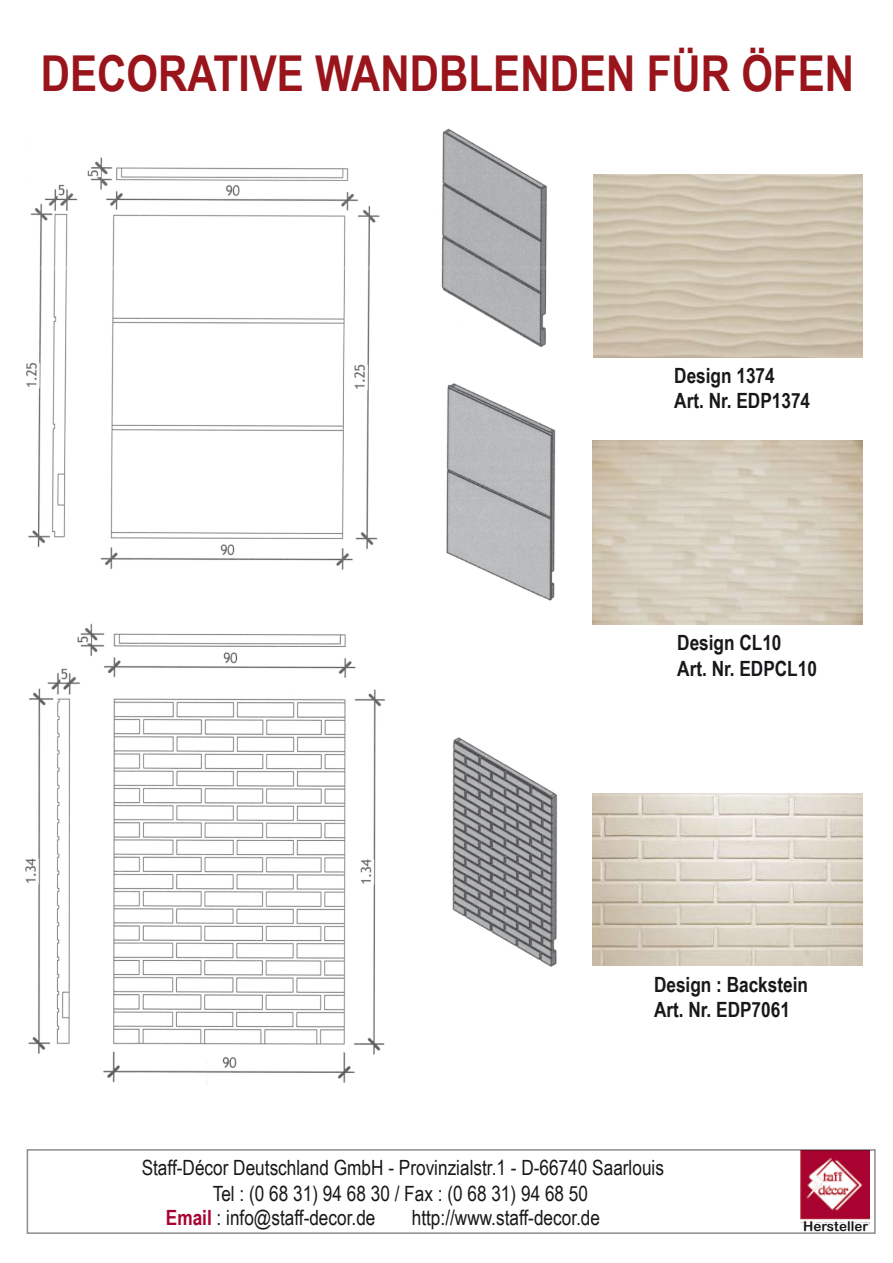
<style>
.page{position:relative;width:893px;height:1263px;background:#fff}
.page>*{position:absolute;margin:0;border:0;box-sizing:border-box;transform-origin:0 0}
.t1{font:700 49.5px "Arial Narrow";color:#9a141b}
.t2{font:21px "Arial Narrow";color:#1a171b}
.t3{font:700 21px/25.2px "Arial Narrow";color:#1a171b}
.t4{font:13.5px "Arial Rounded MT Bold";color:#1a171b}
.s1{font-weight:700;color:#a80230}
</style>
<div class="page">
<img style="left:26px;top:128px;width:530px;height:473px">
<img style="left:26px;top:623px;width:532px;height:462px">
<img style="left:592px;top:793px;width:271px;height:173px">
<img style="left:800px;top:1152px;width:69px;height:71px">
<p class="t1" style="left:41px;top:36px;width:815px">DECORATIVE WANDBLENDEN FÜR ÖFEN</p>
<p class="t3" style="left:674px;top:361px;width:137px">Design 1374<br>Art. Nr. EDP1374</p>
<p class="t3" style="left:677px;top:629px;width:141px">Design CL10<br>Art. Nr. EDPCL10</p>
<p class="t3" style="left:654px;top:970px;width:156px">Design : Backstein<br>Art. Nr. EDP7061</p>
<p class="t2" style="left:142px;top:1152px;width:524px">Staff-Décor Deutschland GmbH - Provinzialstr.1 - D-66740 Saarlouis</p>
<p class="t2" style="left:213px;top:1178px;width:377px">Tel : (0 68 31) 94 68 30 / Fax : (0 68 31) 94 68 50</p>
<p class="t2" style="left:166px;top:1202px;width:211px"><span class="s1">Email</span> : info@staff-decor.de</p>
<p class="t2" style="left:412px;top:1202px;width:190px">http://www.staff-decor.de</p>
<p class="t4" style="left:803px;top:1218px;width:67px">Hersteller</p>
</div>
